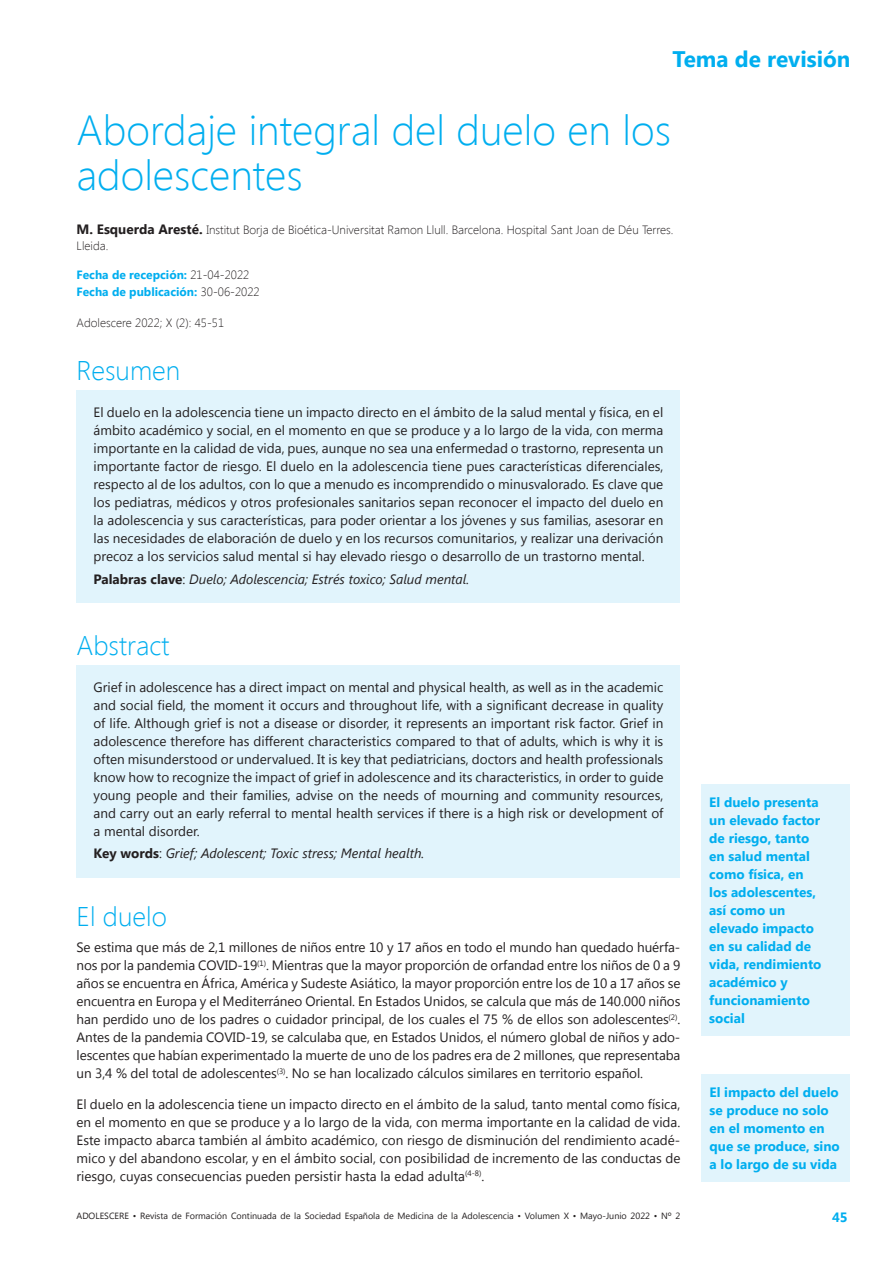
<style>
.page{position:relative;width:893px;height:1263px;background:#fff}
.page>*{position:absolute;margin:0;border:0;box-sizing:border-box;transform-origin:0 0}
.Título{font:300 42px/45px "Segoe UI";color:#00aeef}
._1nivel{font:300 27px "Segoe UI";color:#00aeef}
.Autor{font:300 27px "Segoe UI";color:#00aeef}
.t1{font:700 22.5px "Segoe UI";color:#00aeef}
.t2{font:13.5px/18px "Segoe UI";color:#231f20;text-align:justify}
.t3{font:700 13.5px/18px "Segoe UI";color:#00aeef}
.t4{font:italic 13.5px "Segoe UI";color:#231f20}
.Autor-2{font:300 12px/16.5px "Segoe UI";color:#231f20}
.Autor-Cargo{font:700 12px/16.5px "Segoe UI";color:#00aeef}
.t5{font:9px "Segoe UI";color:#231f20}
.s1{font-weight:700;font-size:13.5px}
.s2{font-weight:300;color:#231f20}
.s3{font-weight:700;font-style:normal}
.s4{font-style:normal}
</style>
<div class="page">
<div style="left:77px;top:390px;width:603px;height:213px;background:#e1f4fc"></div>
<div style="left:77px;top:665px;width:603px;height:213px;background:#e1f4fc"></div>
<div style="left:701px;top:784px;width:149px;height:251px;background:#e1f4fc"></div>
<div style="left:701px;top:1074px;width:149px;height:107px;background:#e1f4fc"></div>
<h3 class="t1" style="left:673px;top:43px;width:179px">Tema de revisión</h3>
<p class="Título" style="left:77px;top:106px;width:596px">Abordaje integral del duelo en los adolescentes</p>
<p class="Autor-2" style="left:77px;top:221px;width:598px"><span class="s1">M. Esquerda Aresté.</span> Institut Borja de Bioética-Universitat Ramon Llull. Barcelona. Hospital Sant Joan de Déu Terres.<br>Lleida.</p>
<p class="Autor-Cargo" style="left:77px;top:266px;width:185px">Fecha de recepción: <span class="s2">21-04-2022<br></span>Fecha de publicación: <span class="s2">30-06-2022</span></p>
<p class="Autor-2" style="left:77px;top:314px;width:149px">Adolescere 2022; X (2): 45-51</p>
<p class="Autor" style="left:77px;top:352px;width:105px">Resumen</p>
<p class="t2" style="left:94px;top:403px;width:571px">El duelo en la adolescencia tiene un impacto directo en el ámbito de la salud mental y física, en el ámbito académico y social, en el momento en que se produce y a lo largo de la vida, con merma importante en la calidad de vida, pues, aunque no sea una enfermedad o trastorno, representa un importante factor de riesgo. El duelo en la adolescencia tiene pues características diferenciales, respecto al de los adultos, con lo que a menudo es incomprendido o minusvalorado. Es clave que los pediatras, médicos y otros profesionales sanitarios sepan reconocer el impacto del duelo en la adolescencia y sus características, para poder orientar a los jóvenes y sus familias, asesorar en las necesidades de elaboración de duelo y en los recursos comunitarios, y realizar una derivación precoz a los servicios salud mental si hay elevado riesgo o desarrollo de un trastorno mental.</p>
<p class="t4" style="left:94px;top:569px;width:377px"><span class="s3">Palabras clave</span><span class="s4">:</span> Duelo; Adolescencia; Estrés toxico; Salud mental.</p>
<p class="_1nivel" style="left:77px;top:627px;width:94px">Abstract</p>
<p class="t2" style="left:94px;top:678px;width:571px">Grief in adolescence has a direct impact on mental and physical health, as well as in the academic and social field, the moment it occurs and throughout life, with a significant decrease in quality of life. Although grief is not a disease or disorder, it represents an important risk factor. Grief in adolescence therefore has different characteristics compared to that of adults, which is why it is often misunderstood or undervalued. It is key that pediatricians, doctors and health professionals know how to recognize the impact of grief in adolescence and its characteristics, in order to guide young people and their families, advise on the needs of mourning and community resources, and carry out an early referral to mental health services if there is a high risk or development of a mental disorder.</p>
<p class="t4" style="left:94px;top:844px;width:332px"><span class="s3">Key words</span><span class="s4">:</span> Grief; Adolescent; Toxic stress; Mental health.</p>
<p class="_1nivel" style="left:77px;top:897px;width:92px">El duelo</p>
<p class="t2" style="left:77px;top:938px;width:605px">Se estima que más de 2,1 millones de niños entre 10 y 17 años en todo el mundo han quedado huérfa&shy;nos por la pandemia COVID-19<sup>(1)</sup>. Mientras que la mayor proporción de orfandad entre los niños de 0 a 9 años se encuentra en África, América y Sudeste Asiático, la mayor proporción entre los de 10 a 17 años se encuentra en Europa y el Mediterráneo Oriental. En Estados Unidos, se calcula que más de 140.000 niños han perdido uno de los padres o cuidador principal, de los cuales el 75 % de ellos son adolescentes<sup>(2)</sup>.<br>Antes de la pandemia COVID-19, se calculaba que, en Estados Unidos, el número global de niños y ado&shy;lescentes que habían experimentado la muerte de uno de los padres era de 2 millones, que representaba un 3,4 % del total de adolescentes<sup>(3)</sup>. No se han localizado cálculos similares en territorio español.</p>
<p class="t2" style="left:77px;top:1094px;width:605px">El duelo en la adolescencia tiene un impacto directo en el ámbito de la salud, tanto mental como física, en el momento en que se produce y a lo largo de la vida, con merma importante en la calidad de vida.<br>Este impacto abarca también al ámbito académico, con riesgo de disminución del rendimiento acadé&shy;mico y del abandono escolar, y en el ámbito social, con posibilidad de incremento de las conductas de riesgo, cuyas consecuencias pueden persistir hasta la edad adulta<sup>(4-8)</sup>.</p>
<p class="t3" style="left:709px;top:792px;width:114px">El duelo presenta un elevado factor de riesgo, tanto en salud mental como física, en los adolescentes, así como un elevado impacto en su calidad de vida, rendimiento académico y funcionamiento social</p>
<p class="t3" style="left:709px;top:1082px;width:132px">El impacto del duelo se produce no solo en el momento en que se produce, sino a lo largo de su vida</p>
<p class="t5" style="left:77px;top:1209px;width:605px">ADOLESCERE • Revista de Formación Continuada de la Sociedad Española de Medicina de la Adolescencia • Volumen X • Mayo-Junio 2022 • Nº 2</p>
<p class="t3" style="left:832px;top:1207px;width:17px">45</p>
</div>
